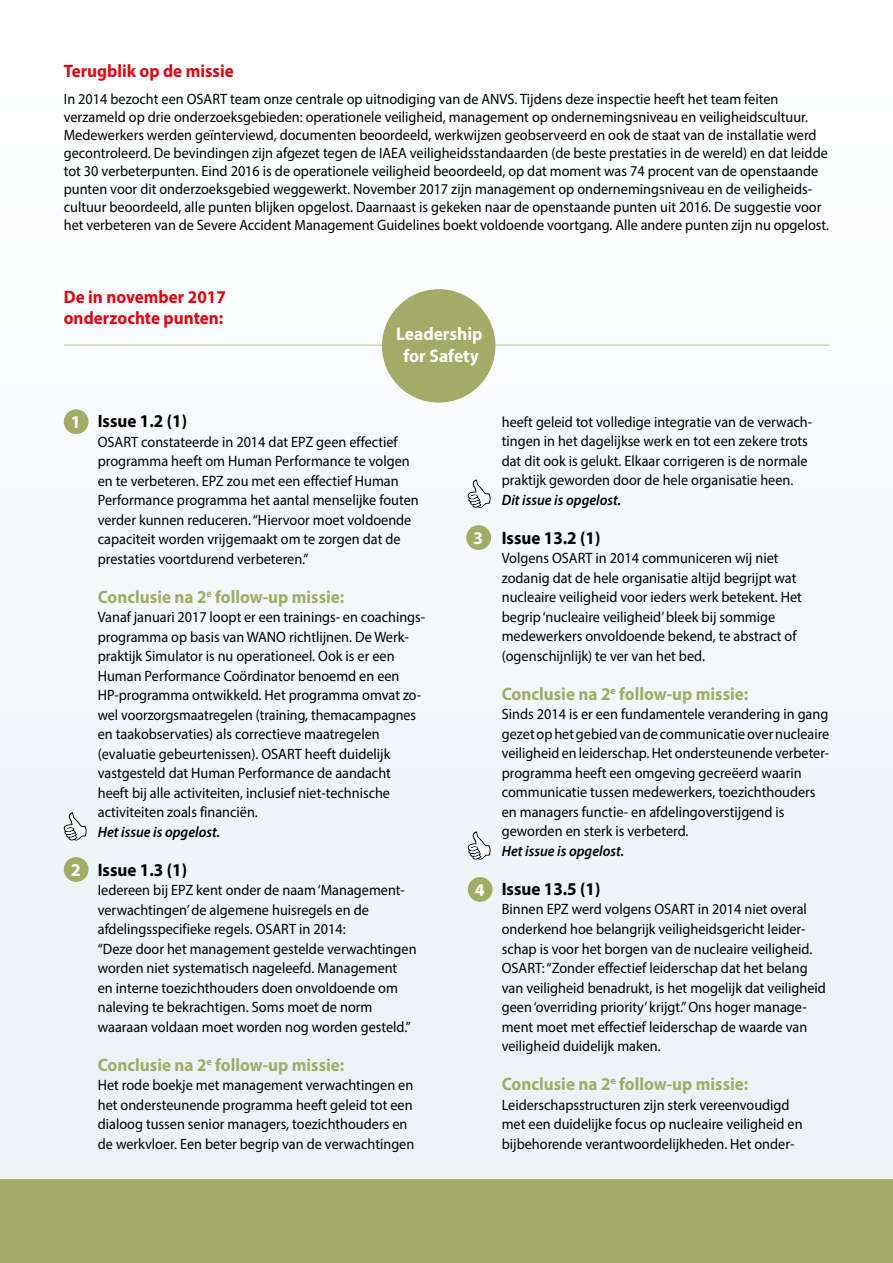
<style>
.page{position:relative;width:893px;height:1263px;background:#fff}
.page>*{position:absolute;margin:0;border:0;box-sizing:border-box;transform-origin:0 0}
.t1{font:700 18.45px/22px "Myriad Pro";color:#fff;text-align:center;scale:.95 1}
.t2{font:700 18px "Myriad Pro";color:#a2ac66;scale:.95 1}
.t3{font:700 18px/21px "Myriad Pro";color:#dc0714;scale:.95 1}
.t4{font:700 18px "Myriad Pro";color:#000;scale:.95 1}
.t5{font:700 18px "Myriad Pro";color:#fff}
.t6{font:15px/19.5px "Myriad Pro";color:#000;scale:.95 1}
.t7{font:italic 600 15px "Myriad Pro";color:#000;scale:.95 1}
</style>
<div class="page">
<div style="left:0;top:56px;width:893px;height:1207px;background:#f4f8fa"></div>
<div style="left:64px;top:409px;width:25px;height:25px;background:#a2ac66;border-radius:50%"></div>
<div style="left:64px;top:857px;width:25px;height:25px;background:#a2ac66;border-radius:50%"></div>
<div style="left:468px;top:877px;width:24px;height:25px;background:#a2ac66;border-radius:50%"></div>
<div style="left:466px;top:525px;width:25px;height:25px;background:#a2ac66;border-radius:50%"></div>
<hr style="left:64px;top:344px;width:765px;height:2px;background:#d2d4b3">
<div style="left:382px;top:289px;width:113px;height:114px;background:#a2ac66;border-radius:50%"></div>
<div style="left:0;top:1179px;width:893px;height:84px;background:#a2ac66"></div>
<svg style="left:64px;top:812px;width:23px;height:28px"></svg>
<svg style="left:468px;top:479px;width:23px;height:29px"></svg>
<svg style="left:468px;top:831px;width:23px;height:28px"></svg>
<p class="t3" style="left:64px;top:60px;width:180px">Terugblik op de missie</p>
<p class="t6" style="left:64px;top:90px;width:807px;line-height:18px">In 2014 bezocht een OSART team onze centrale op uitnodiging van de ANVS. Tijdens deze inspectie heeft het team feiten verzameld op drie onderzoeksgebieden: operationele veiligheid, management op ondernemingsniveau en veiligheidscultuur.<br>Medewerkers werden geïnterviewd, documenten beoordeeld, werkwijzen geobserveerd en ook de staat van de installatie werd gecontroleerd. De bevindingen zijn afgezet tegen de IAEA veiligheidsstandaarden (de beste prestaties in de wereld) en dat leidde tot 30 verbeterpunten. Eind 2016 is de operationele veiligheid beoordeeld, op dat moment was 74 procent van de openstaande punten voor dit onderzoeksgebied weggewerkt. November 2017 zijn management op ondernemingsniveau en de veiligheids&shy;cultuur beoordeeld, alle punten blijken opgelost. Daarnaast is gekeken naar de openstaande punten uit 2016. De suggestie voor het verbeteren van de Severe Accident Management Guidelines boekt voldoende voortgang. Alle andere punten zijn nu opgelost.</p>
<p class="t3" style="left:64px;top:285px;width:172px">De in november 2017 onderzochte punten:</p>
<p class="t1" style="left:396px;top:322px;width:93px">Leadership for Safety</p>
<p class="t5" style="left:71px;top:410px;width:11px">1</p>
<p class="t5" style="left:71px;top:858px;width:11px">2</p>
<p class="t4" style="left:98px;top:409px;width:95px">Issue 1.2 (1)</p>
<p class="t6" style="left:98px;top:432px;width:339px">OSART constateerde in 2014 dat EPZ geen effectief programma heeft om Human Performance te volgen en te verbeteren. EPZ zou met een effectief Human Performance programma het aantal menselijke fouten verder kunnen reduceren. “Hiervoor moet voldoende capaciteit worden vrijgemaakt om te zorgen dat de prestaties voortdurend verbeteren.”</p>
<p class="t2" style="left:98px;top:585px;width:261px">Conclusie na 2<sup>e</sup> follow-up missie:</p>
<p class="t6" style="left:98px;top:607px;width:346px">Vanaf januari 2017 loopt er een trainings- en coachings&shy;programma op basis van WANO richtlijnen. De Werk&shy;praktijk Simulator is nu operationeel. Ook is er een Human Performance Coördinator benoemd en een HP-programma ontwikkeld. Het programma omvat zo&shy;wel voorzorgsmaatregelen (training, themacampagnes en taakobservaties) als correctieve maatregelen (evaluatie gebeurtenissen). OSART heeft duidelijk vastgesteld dat Human Performance de aandacht heeft bij alle activiteiten, inclusief niet-technische activiteiten zoals financiën.</p>
<p class="t7" style="left:98px;top:822px;width:130px">Het issue is opgelost.</p>
<p class="t4" style="left:98px;top:858px;width:95px">Issue 1.3 (1)</p>
<p class="t6" style="left:98px;top:880px;width:337px">Iedereen bij EPZ kent onder de naam ‘Management&shy;verwachtingen’ de algemene huisregels en de afdelingsspecifieke regels. OSART in 2014:<br>“Deze door het management gestelde verwachtingen worden niet systematisch nageleefd. Management<br>en interne toezichthouders doen onvoldoende om naleving te bekrachtigen. Soms moet de norm waaraan voldaan moet worden nog worden gesteld.”</p>
<p class="t2" style="left:98px;top:1053px;width:261px">Conclusie na 2<sup>e</sup> follow-up missie:</p>
<p class="t6" style="left:98px;top:1075px;width:335px">Het rode boekje met management verwachtingen en het ondersteunende programma heeft geleid tot een dialoog tussen senior managers, toezichthouders en de werkvloer. Een beter begrip van de verwachtingen</p>
<p class="t5" style="left:473px;top:526px;width:11px">3</p>
<p class="t5" style="left:475px;top:878px;width:11px">4</p>
<p class="t6" style="left:502px;top:412px;width:328px">heeft geleid tot volledige integratie van de verwach&shy;tingen in het dagelijkse werk en tot een zekere trots dat dit ook is gelukt. Elkaar corrigeren is de normale praktijk geworden door de hele organisatie heen.</p>
<p class="t7" style="left:502px;top:490px;width:127px">Dit issue is opgelost.</p>
<p class="t4" style="left:502px;top:526px;width:105px">Issue 13.2 (1)</p>
<p class="t6" style="left:502px;top:548px;width:318px">Volgens OSART in 2014 communiceren wij niet zodanig dat de hele organisatie altijd begrijpt wat nucleaire veiligheid voor ieders werk betekent. Het begrip ‘nucleaire veiligheid’ bleek bij sommige medewerkers onvoldoende bekend, te abstract of (ogenschijnlijk) te ver van het bed.</p>
<p class="t2" style="left:502px;top:682px;width:261px">Conclusie na 2<sup>e</sup> follow-up missie:</p>
<p class="t6" style="left:502px;top:704px;width:346px">Sinds 2014 is er een fundamentele verandering in gang gezet op het gebied van de communicatie over nucleaire veiligheid en leiderschap. Het ondersteunende verbeter&shy;programma heeft een omgeving gecreëerd waarin communicatie tussen medewerkers, toezichthouders en managers functie- en afdelingoverstijgend is geworden en sterk is verbeterd.</p>
<p class="t7" style="left:502px;top:841px;width:130px">Het issue is opgelost.</p>
<p class="t4" style="left:502px;top:877px;width:105px">Issue 13.5 (1)</p>
<p class="t6" style="left:502px;top:899px;width:343px">Binnen EPZ werd volgens OSART in 2014 niet overal onderkend hoe belangrijk veiligheidsgericht leider&shy;schap is voor het borgen van de nucleaire veiligheid.<br>OSART: “Zonder effectief leiderschap dat het belang van veiligheid benadrukt, is het mogelijk dat veiligheid geen ‘overriding priority’ krijgt.” Ons hoger manage&shy;ment moet met effectief leiderschap de waarde van veiligheid duidelijk maken.</p>
<p class="t2" style="left:502px;top:1072px;width:261px">Conclusie na 2<sup>e</sup> follow-up missie:</p>
<p class="t6" style="left:502px;top:1094px;width:318px">Leiderschapsstructuren zijn sterk vereenvoudigd met een duidelijke focus op nucleaire veiligheid en bijbehorende verantwoordelijkheden. Het onder-</p>
</div>
